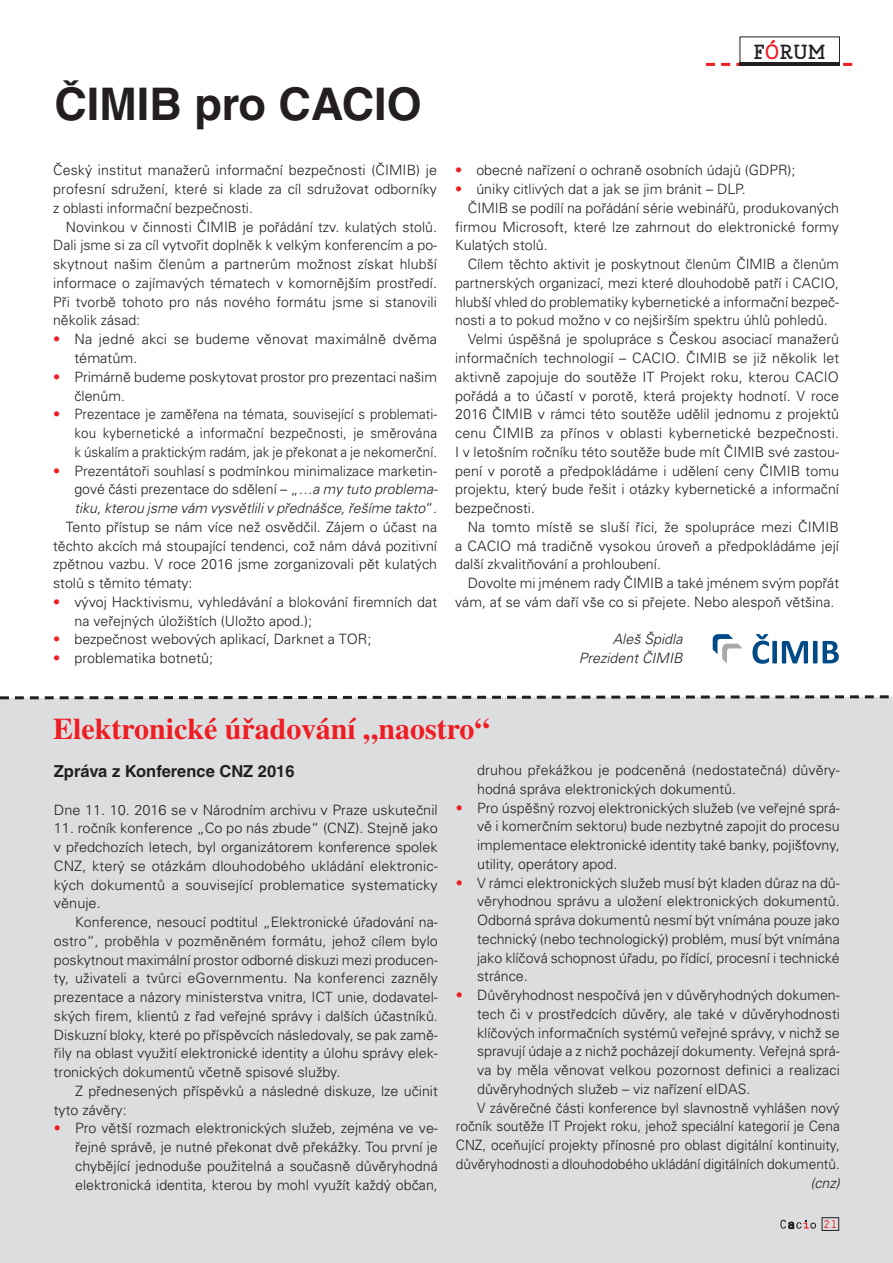
<style>
.page{position:relative;width:893px;height:1263px;background:#fff}
.page>*{position:absolute;margin:0;border:0;box-sizing:border-box;transform-origin:0 0}
.titulek{font:700 45px "Helvetica CE";color:#231f20}
.titulek-2{font:700 30px "Times CE";color:#ee1d23}
.t1{font:700 18px "Happy Phantom";letter-spacing:.03em;color:#231f20;scale:1.1 1}
.mezititulek{font:700 16.5px "Helvetica CE";color:#231f20}
.text{font:300 14.25px/18.8px "Univers CE";color:#231f20;text-align:justify}
.výčet{font:300 14.25px/18.8px "Univers CE";color:#231f20;text-align:justify}
.text-2{font:300 14.25px/18.8px "Univers CE";color:#231f20;text-align:justify;scale:.96 1}
.výčet-2{font:300 14.25px/18.8px "Univers CE";color:#231f20;text-align:justify;scale:.94 1}
.text-3{font:italic 300 14.25px "Univers CE";color:#231f20}
.t2{font:12px "Orator Std";color:#ee1d23}
.s1{color:#ee1d23}
.s2{font-style:italic}
</style>
<div class="page">
<div style="left:740px;top:37px;width:100px;height:27px;border:1px solid #231f20"></div>
<svg style="left:706px;top:63px;width:146px;height:3px"></svg>
<hr style="left:740px;top:63px;width:100px;height:3px;background:#231f20">
<div style="left:0;top:701px;width:893px;height:562px;background:#dcdddf"></div>
<svg style="left:0;top:695px;width:893px;height:6px"></svg>
<svg style="left:780px;top:1220px;width:37px;height:9px"></svg>
<div style="left:822px;top:1217px;width:17px;height:14px;border:1px solid #231f20"></div>
<svg style="left:713px;top:634px;width:126px;height:30px"></svg>
<p class="titulek" style="left:54px;top:78px;width:369px">ČIMIB pro CACIO</p>
<p class="text" style="left:53px;top:161px;width:385px">Český institut manažerů informační bezpečnosti (ČIMIB) je profesní sdružení, které si klade za cíl sdružovat odborníky z oblasti informační bezpečnosti.</p>
<p class="text" style="left:53px;top:218px;width:385px;text-indent:13px">Novinkou v činnosti ČIMIB je pořádání tzv. kulatých stolů.<br>Dali jsme si za cíl vytvořit doplněk k velkým konferencím a po&shy;skytnout našim členům a partnerům možnost získat hlubší informace o zajímavých tématech v komornějším prostředí.<br>Při tvorbě tohoto pro nás nového formátu jsme si stanovili několik zásad:</p>
<p class="výčet" style="left:74px;top:330px;width:364px;text-indent:-21px"><span class="s1">•</span> Na jedné akci se budeme věnovat maximálně dvěma tématům.</p>
<p class="výčet" style="left:74px;top:368px;width:364px;text-indent:-21px"><span class="s1">•</span> Primárně budeme poskytovat prostor pro prezentaci našim členům.</p>
<p class="výčet-2" style="left:74px;top:405px;width:387px;text-indent:-21px"><span class="s1">•</span> Prezentace je zaměřena na témata, související s problemati&shy;kou kybernetické a informační bezpečnosti, je směrována k úskalím a praktickým radám, jak je překonat a je nekomerční.</p>
<p class="výčet" style="left:74px;top:461px;width:365px;text-indent:-21px"><span class="s1">•</span> Prezentátoři souhlasí s podmínkou minimalizace marketin&shy;gové části prezentace do sdělení – „<span class="s2">…a my tuto problema&shy;tiku, kterou jsme vám vysvětlili v přednášce, řešíme takto</span>“.</p>
<p class="text" style="left:53px;top:518px;width:385px;text-indent:13px">Tento přístup se nám více než osvědčil. Zájem o účast na těchto akcích má stoupající tendenci, což nám dává pozitivní zpětnou vazbu. V roce 2016 jsme zorganizovali pět kulatých stolů s těmito tématy:</p>
<p class="výčet" style="left:74px;top:593px;width:364px;text-indent:-21px"><span class="s1">•</span> vývoj Hacktivismu, vyhledávání a blokování firemních dat na veřejných úložištích (Uložto apod.);</p>
<p class="výčet" style="left:53px;top:630px;width:320px"><span class="s1">•</span> bezpečnost webových aplikací, Darknet a TOR;</p>
<p class="výčet" style="left:53px;top:649px;width:161px"><span class="s1">•</span> problematika botnetů;</p>
<p class="t1" style="left:754px;top:39px;width:67px">F<span class="s1">Ó</span>RUM</p>
<p class="výčet" style="left:455px;top:161px;width:342px"><span class="s1">•</span> obecné nařízení o ochraně osobních údajů (GDPR);</p>
<p class="výčet" style="left:455px;top:180px;width:292px"><span class="s1">•</span> úniky citlivých dat a jak se jim bránit – DLP.</p>
<p class="text" style="left:455px;top:199px;width:385px;text-indent:13px">ČIMIB se podílí na pořádání série webinářů, produkovaných firmou Microsoft, které lze zahrnout do elektronické formy Kulatých stolů.</p>
<p class="text" style="left:455px;top:255px;width:385px;text-indent:13px">Cílem těchto aktivit je poskytnout členům ČIMIB a členům partnerských organizací, mezi které dlouhodobě patří i CACIO, hlubší vhled do problematiky kybernetické a informační bezpeč&shy;nosti a to pokud možno v co nejširším spektru úhlů pohledů.</p>
<p class="text" style="left:455px;top:330px;width:386px;text-indent:13px">Velmi úspěšná je spolupráce s Českou asociací manažerů informačních technologií – CACIO. ČIMIB se již několik let aktivně zapojuje do soutěže IT Projekt roku, kterou CACIO pořádá a to účastí v porotě, která projekty hodnotí. V roce 2016 ČIMIB v rámci této soutěže udělil jednomu z projektů cenu ČIMIB za přínos v oblasti kybernetické bezpečnosti.<br>I v letošním ročníku této soutěže bude mít ČIMIB své zastou&shy;pení v porotě a předpokládáme i udělení ceny ČIMIB tomu projektu, který bude řešit i otázky kybernetické a informační bezpečnosti.</p>
<p class="text" style="left:455px;top:518px;width:385px;text-indent:13px">Na tomto místě se sluší říci, že spolupráce mezi ČIMIB a CACIO má tradičně vysokou úroveň a předpokládáme její další zkvalitňování a prohloubení.</p>
<p class="text" style="left:455px;top:574px;width:385px;text-indent:13px">Dovolte mi jménem rady ČIMIB a také jménem svým popřát vám, ať se vám daří vše co si přejete. Nebo alespoň většina.</p>
<p class="text-3" style="left:613px;top:631px;width:71px">Aleš Špidla</p>
<p class="text-3" style="left:579px;top:650px;width:105px">Prezident ČIMIB</p>
<p class="titulek-2" style="left:53px;top:711px;width:438px">Elektronické úřadování „naostro“</p>
<p class="mezititulek" style="left:54px;top:762px;width:242px">Zpráva z Konference CNZ 2016</p>
<p class="text" style="left:54px;top:800px;width:385px">Dne 11. 10. 2016 se v Národním archivu v Praze uskutečnil</p>
<p class="text" style="left:54px;top:819px;width:385px">11. ročník konference „Co po nás zbude“ (CNZ). Stejně jako v předchozích letech, byl organizátorem konference spolek CNZ, který se otázkám dlouhodobého ukládání elektronic&shy;kých dokumentů a související problematice systematicky věnuje.</p>
<p class="text" style="left:54px;top:913px;width:385px;text-indent:21px">Konference, nesoucí podtitul „Elektronické úřadování na&shy;ostro“, proběhla v pozměněném formátu, jehož cílem bylo poskytnout maximální prostor odborné diskuzi mezi producen&shy;ty, uživateli a tvůrci eGovernmentu. Na konferenci zazněly prezentace a názory ministerstva vnitra, ICT unie, dodavatel&shy;ských firem, klientů z řad veřejné správy i dalších účastníků.<br>Diskuzní bloky, které po příspěvcích následovaly, se pak zamě&shy;řily na oblast využití elektronické identity a úlohu správy elek&shy;tronických dokumentů včetně spisové služby.</p>
<p class="text" style="left:54px;top:1082px;width:385px;text-indent:21px">Z přednesených příspěvků a následné diskuze, lze učinit tyto závěry:</p>
<p class="výčet" style="left:75px;top:1119px;width:364px;text-indent:-21px"><span class="s1">•</span> Pro větší rozmach elektronických služeb, zejména ve ve&shy;řejné správě, je nutné překonat dvě překážky. Tou první je chybějící jednoduše použitelná a současně důvěryhodná elektronická identita, kterou by mohl využít každý občan,</p>
<p class="výčet" style="left:477px;top:761px;width:364px">druhou překážkou je podceněná (nedostatečná) důvěry&shy;hodná správa elektronických dokumentů.</p>
<p class="výčet" style="left:477px;top:798px;width:364px;text-indent:-21px"><span class="s1">•</span> Pro úspěšný rozvoj elektronických služeb (ve veřejné sprá&shy;vě i komerčním sektoru) bude nezbytné zapojit do procesu implementace elektronické identity také banky, pojišťovny, utility, operátory apod.</p>
<p class="výčet" style="left:477px;top:873px;width:364px;text-indent:-21px"><span class="s1">•</span> V rámci elektronických služeb musí být kladen důraz na dů&shy;věryhodnou správu a uložení elektronických dokumentů.<br>Odborná správa dokumentů nesmí být vnímána pouze jako technický (nebo technologický) problém, musí být vnímána jako klíčová schopnost úřadu, po řídící, procesní i technické stránce.</p>
<p class="výčet" style="left:477px;top:986px;width:364px;text-indent:-21px"><span class="s1">•</span> Důvěryhodnost nespočívá jen v důvěryhodných dokumen&shy;tech či v prostředcích důvěry, ale také v důvěryhodnosti klíčových informačních systémů veřejné správy, v nichž se spravují údaje a z nichž pocházejí dokumenty. Veřejná sprá&shy;va by měla věnovat velkou pozornost definici a realizaci důvěryhodných služeb – viz nařízení eIDAS.</p>
<p class="text-2" style="left:456px;top:1098px;width:401px;text-indent:21px">V závěrečné části konference byl slavnostně vyhlášen nový ročník soutěže IT Projekt roku, jehož speciální kategorií je Cena CNZ, oceňující projekty přínosné pro oblast digitální kontinuity, důvěryhodnosti a dlouhodobého ukládání digitálních dokumentů.</p>
<p class="text-3" style="left:810px;top:1174px;width:31px">(cnz)</p>
<p class="t2" style="left:823px;top:1215px;width:16px">21</p>
</div>
